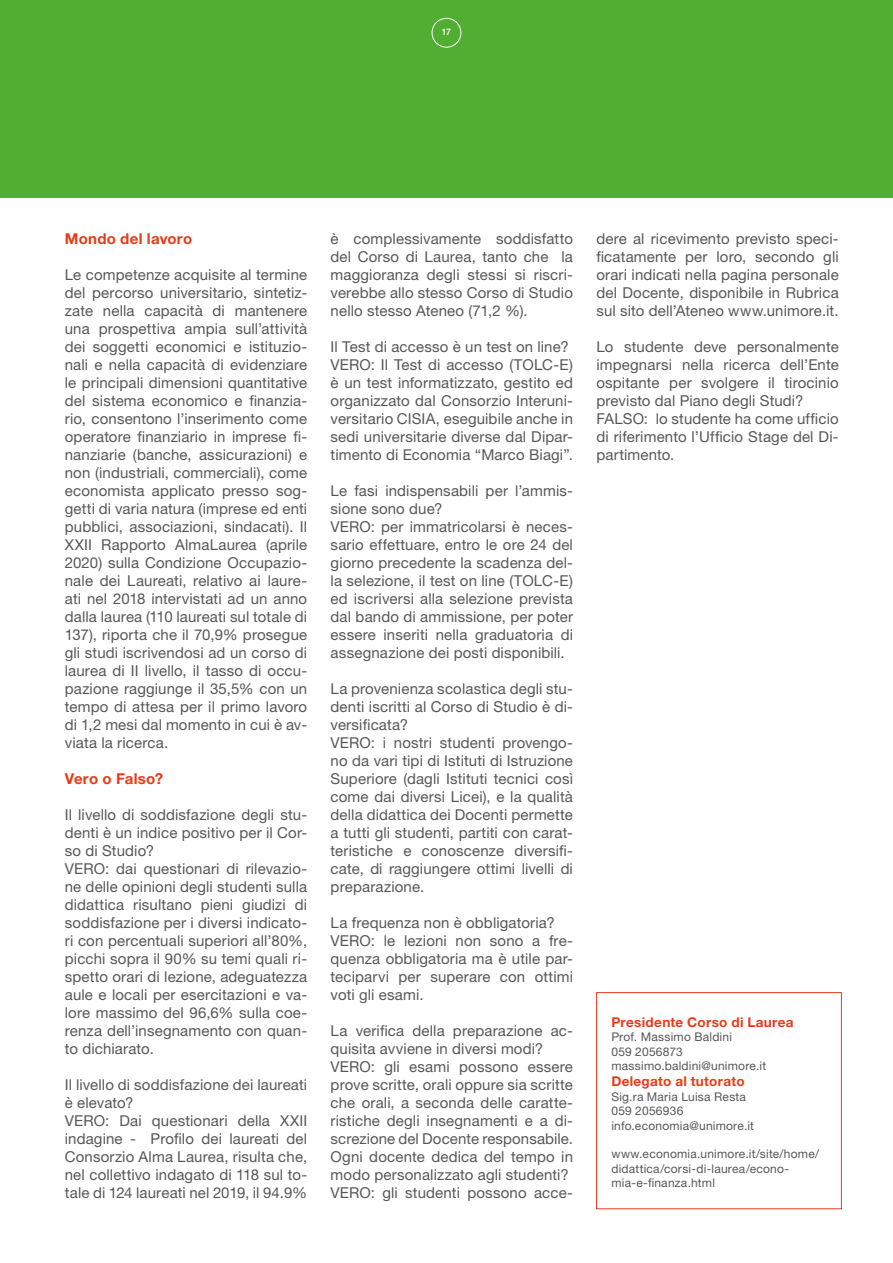
<style>
.page{position:relative;width:893px;height:1263px;background:#fff}
.page>*{position:absolute;margin:0;border:0;box-sizing:border-box;transform-origin:0 0}
.t1{font:15px/18px "Helvetica Neue LT Std";letter-spacing:.01em;color:#575756}
.t2{font:700 15px "Helvetica Neue LT Std";letter-spacing:.02em;color:#e73b18}
.t3{font:700 13.5px "Helvetica Neue LT Std";letter-spacing:.025em;color:#e73b18}
.t4{font:12px/14.4px "Helvetica Neue LT Std";letter-spacing:.02em;color:#575756}
.t5{font:500 9px "Helvetica Neue LT Std";color:#fff}
</style>
<div class="page">
<div style="left:596px;top:992px;width:246px;height:217px;border:1px solid #e73b18"></div>
<div style="left:0;top:0;width:893px;height:197px;background:#52ae32"></div>
<div style="left:432px;top:18px;width:29px;height:29px;border:1px solid #fff;border-radius:50%"></div>
<p class="t5" style="left:442px;top:27px;width:11px">17</p>
<p class="t2" style="left:65px;top:229px;width:129px">Mondo del lavoro</p>
<p class="t1" style="left:65px;top:265px;width:244px;text-align:justify">Le competenze acquisite al termine del percorso universitario, sintetiz&shy;zate nella capacità di mantenere una prospettiva ampia sull’attività dei soggetti economici e istituzio&shy;nali e nella capacità di evidenziare le principali dimensioni quantitative del sistema economico e finanzia&shy;rio, consentono l’inserimento come operatore finanziario in imprese fi&shy;nanziarie (banche, assicurazioni) e non (industriali, commerciali), come economista applicato presso sog&shy;getti di varia natura (imprese ed enti pubblici, associazioni, sindacati). Il XXII Rapporto AlmaLaurea (aprile 2020) sulla Condizione Occupazio&shy;nale dei Laureati, relativo ai laure&shy;ati nel 2018 intervistati ad un anno dalla laurea (110 laureati sul totale di 137), riporta che il 70,9% prosegue gli studi iscrivendosi ad un corso di laurea di II livello, il tasso di occu&shy;pazione raggiunge il 35,5% con un tempo di attesa per il primo lavoro di 1,2 mesi dal momento in cui è av&shy;viata la ricerca.</p>
<p class="t2" style="left:65px;top:769px;width:100px">Vero o Falso?</p>
<p class="t1" style="left:65px;top:805px;width:244px">Il livello di soddisfazione degli stu&shy;denti è un indice positivo per il Cor&shy;so di Studio?<br>VERO: dai questionari di rilevazio&shy;ne delle opinioni degli studenti sulla didattica risultano pieni giudizi di soddisfazione per i diversi indicato&shy;ri con percentuali superiori all’80%, picchi sopra il 90% su temi quali ri&shy;spetto orari di lezione, adeguatezza aule e locali per esercitazioni e va&shy;lore massimo del 96,6% sulla coe&shy;renza dell’insegnamento con quan&shy;to dichiarato.</p>
<p class="t1" style="left:65px;top:1075px;width:244px">Il livello di soddisfazione dei laureati è elevato?<br>VERO: Dai questionari della XXII indagine - Profilo dei laureati del Consorzio Alma Laurea, risulta che, nel collettivo indagato di 118 sul to&shy;tale di 124 laureati nel 2019, il 94.9%</p>
<p class="t1" style="left:331px;top:229px;width:244px;text-align:justify">è complessivamente soddisfatto del Corso di Laurea, tanto che la maggioranza degli stessi si riscri&shy;verebbe allo stesso Corso di Studio nello stesso Ateneo (71,2 %).</p>
<p class="t1" style="left:331px;top:337px;width:244px">Il Test di accesso è un test on line?<br>VERO: Il Test di accesso (TOLC-E) è un test informatizzato, gestito ed organizzato dal Consorzio Interuni&shy;versitario CISIA, eseguibile anche in sedi universitarie diverse dal Dipar&shy;timento di Economia “Marco Biagi”.</p>
<p class="t1" style="left:331px;top:481px;width:244px">Le fasi indispensabili per l’ammis&shy;sione sono due?<br>VERO: per immatricolarsi è neces&shy;sario effettuare, entro le ore 24 del giorno precedente la scadenza del&shy;la selezione, il test on line (TOLC-E) ed iscriversi alla selezione prevista dal bando di ammissione, per poter essere inseriti nella graduatoria di assegnazione dei posti disponibili.</p>
<p class="t1" style="left:331px;top:679px;width:244px">La provenienza scolastica degli stu&shy;denti iscritti al Corso di Studio è di&shy;versificata?<br>VERO: i nostri studenti provengo&shy;no da vari tipi di Istituti di Istruzione Superiore (dagli Istituti tecnici così come dai diversi Licei), e la qualità della didattica dei Docenti permette a tutti gli studenti, partiti con carat&shy;teristiche e conoscenze diversifi&shy;cate, di raggiungere ottimi livelli di preparazione.</p>
<p class="t1" style="left:331px;top:913px;width:244px">La frequenza non è obbligatoria?<br>VERO: le lezioni non sono a fre&shy;quenza obbligatoria ma è utile par&shy;teciparvi per superare con ottimi voti gli esami.</p>
<p class="t1" style="left:331px;top:1021px;width:244px">La verifica della preparazione ac&shy;quisita avviene in diversi modi?<br>VERO: gli esami possono essere prove scritte, orali oppure sia scritte che orali, a seconda delle caratte&shy;ristiche degli insegnamenti e a di&shy;screzione del Docente responsabile.<br>Ogni docente dedica del tempo in modo personalizzato agli studenti?<br>VERO: gli studenti possono acce-</p>
<p class="t1" style="left:596px;top:229px;width:244px;text-align:justify">dere al ricevimento previsto speci&shy;ficatamente per loro, secondo gli orari indicati nella pagina personale del Docente, disponibile in Rubrica sul sito dell’Ateneo www.unimore.it.</p>
<p class="t1" style="left:596px;top:337px;width:244px">Lo studente deve personalmente impegnarsi nella ricerca dell’Ente ospitante per svolgere il tirocinio previsto dal Piano degli Studi?<br>FALSO: lo studente ha come ufficio di riferimento l’Ufficio Stage del Di&shy;partimento.</p>
<p class="t3" style="left:611px;top:1014px;width:184px">Presidente Corso di Laurea</p>
<p class="t4" style="left:611px;top:1030px;width:156px">Prof. Massimo Baldini<br>059 2056873 massimo.baldini@unimore.it</p>
<p class="t3" style="left:611px;top:1073px;width:135px">Delegato al tutorato</p>
<p class="t4" style="left:611px;top:1089px;width:144px">Sig.ra Maria Luisa Resta<br>059 2056936 info.economia@unimore.it</p>
<p class="t4" style="left:611px;top:1147px;width:209px">www.economia.unimore.it/site/home/ didattica/corsi-di-laurea/econo&shy;mia-e-finanza.html</p>
</div>
